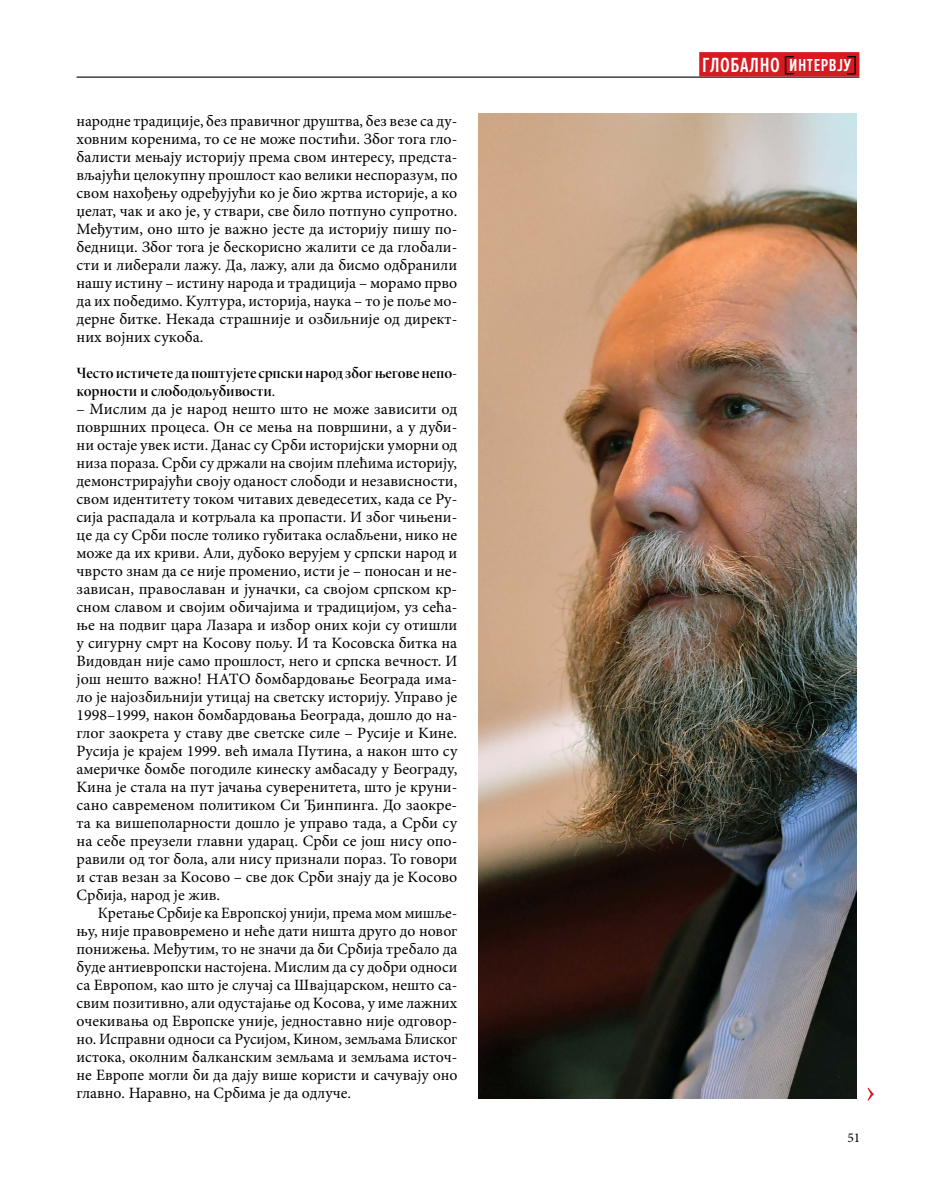
<style>
.page{position:relative;width:936px;height:1191px;background:#fff}
.page>*{position:absolute;margin:0;border:0;box-sizing:border-box;transform-origin:0 0}
.t1{font:600 21.3px "Proxima Nova Ex Cn";letter-spacing:.03em;color:#fff}
.t2{font:15.75px/18px "Minion Pro";color:#000;text-align:justify}
.t3{font:15.75px/18px "Minion Pro Semibold Disp";letter-spacing:-.005em;color:#000}
.t4{font:13.5px "Minion Pro";color:#000}
.s1{font-size:18px}
</style>
<div class="page">
<hr style="left:77px;top:77px;width:782px;height:1px;background:#000">
<div style="left:699px;top:52px;width:160px;height:25px;background:#d71920"></div>
<svg style="left:784px;top:56px;width:9px;height:18px"></svg>
<svg style="left:847px;top:56px;width:8px;height:18px"></svg>
<img style="left:478px;top:114px;width:377px;height:984px">
<svg style="left:867px;top:1087px;width:6px;height:13px"></svg>
<p class="t2" style="left:77px;top:112px;width:382px">народне традиције, без правичног друштва, без везе са ду&shy;ховним коренима, то се не може постићи. Због тога гло&shy;балисти мењају историју према свом интересу, предста&shy;вљајући целокупну прошлост као велики неспоразум, по свом нахођењу одређујући ко је био жртва историје, а ко џелат, чак и ако је, у ствари, све било потпуно супротно.<br>Међутим, оно што је важно јесте да историју пишу по&shy;бедници. Због тога је бескорисно жалити се да глобали&shy;сти и либерали лажу. Да, лажу, али да бисмо одбранили нашу истину – истину народа и традиција – морамо прво да их победимо. Kултура, историја, наука – то је поље мо&shy;дерне битке. Некада страшније и озбиљније од директ&shy;них војних сукоба.</p>
<p class="t3" style="left:77px;top:364px;width:382px">Често истичете да поштујете српски народ због његове непо&shy;корности и слободољубивости.</p>
<p class="t2" style="left:77px;top:400px;width:382px">– Мислим да је народ нешто што не може зависити од површних процеса. Он се мења на површини, а у дуби&shy;ни остаје увек исти. Данас су Срби историјски уморни од низа пораза. Срби су држали на својим плећима историју, демонстрирајући своју оданост слободи и независности, свом идентитету током читавих деведесетих, када се Ру&shy;сија распадала и котрљала ка пропасти. И због чињени&shy;це да су Срби после толико губитака ослабљени, нико не може да их криви. Али, дубоко верујем у српски народ и чврсто знам да се није променио, исти је – поносан и не&shy;зависан, православан и јуначки, са својом српском кр&shy;сном славом и својим обичајима и традицијом, уз сећа&shy;ње на подвиг цара Лазара и избор оних који су отишли у сигурну смрт на Kосову пољу. И та Kосовска битка на Видовдан није само прошлост, него и српска вечност. И још нешто важно! НАТО бомбардовање Београда има&shy;ло је најозбиљнији утицај на светску историју. Управо је 1998–1999, након бомбардовања Београда, дошло до на&shy;глог заокрета у ставу две светске силе – Русије и Kине.<br>Русија је крајем 1999. већ имала Путина, а након што су америчке бомбе погодиле кинеску амбасаду у Београду, Kина је стала на пут јачања суверенитета, што је круни&shy;сано савременом политиком Си Ђинпинга. До заокре&shy;та ка вишеполарности дошло је управо тада, а Срби су на себе преузели главни ударац. Срби се још нису опо&shy;равили од тог бола, али нису признали пораз. То говори и став везан за Kосово – све док Срби знају да је Kосово Србија, народ је жив.</p>
<p class="t2" style="left:77px;top:904px;width:382px;text-indent:21px">Кретање Србије ка Европској унији, према мом мишље&shy;њу, није правовремено и неће дати ништа друго до новог понижења. Међутим, то не значи да би Србија требало да буде антиевропски настојена. Мислим да су добри односи са Европом, као што је случај са Швајцарском, нешто са&shy;свим позитивно, али одустајање од Kосова, у име лажних очекивања од Европске уније, једноставно није одговор&shy;но. Исправни односи са Русијом, Kином, земљама Блиског истока, околним балканским земљама и земљама источ&shy;не Европе могли би да дају више користи и сачувају оно главно. Наравно, на Србима је да одлуче.</p>
<h1 class="t1" style="left:702px;top:53px;width:151px">ГЛОБАЛНО <span class="s1">ИНТЕРВЈУ</span></h1>
<p class="t4" style="left:847px;top:1128px;width:14px">51</p>
</div>
